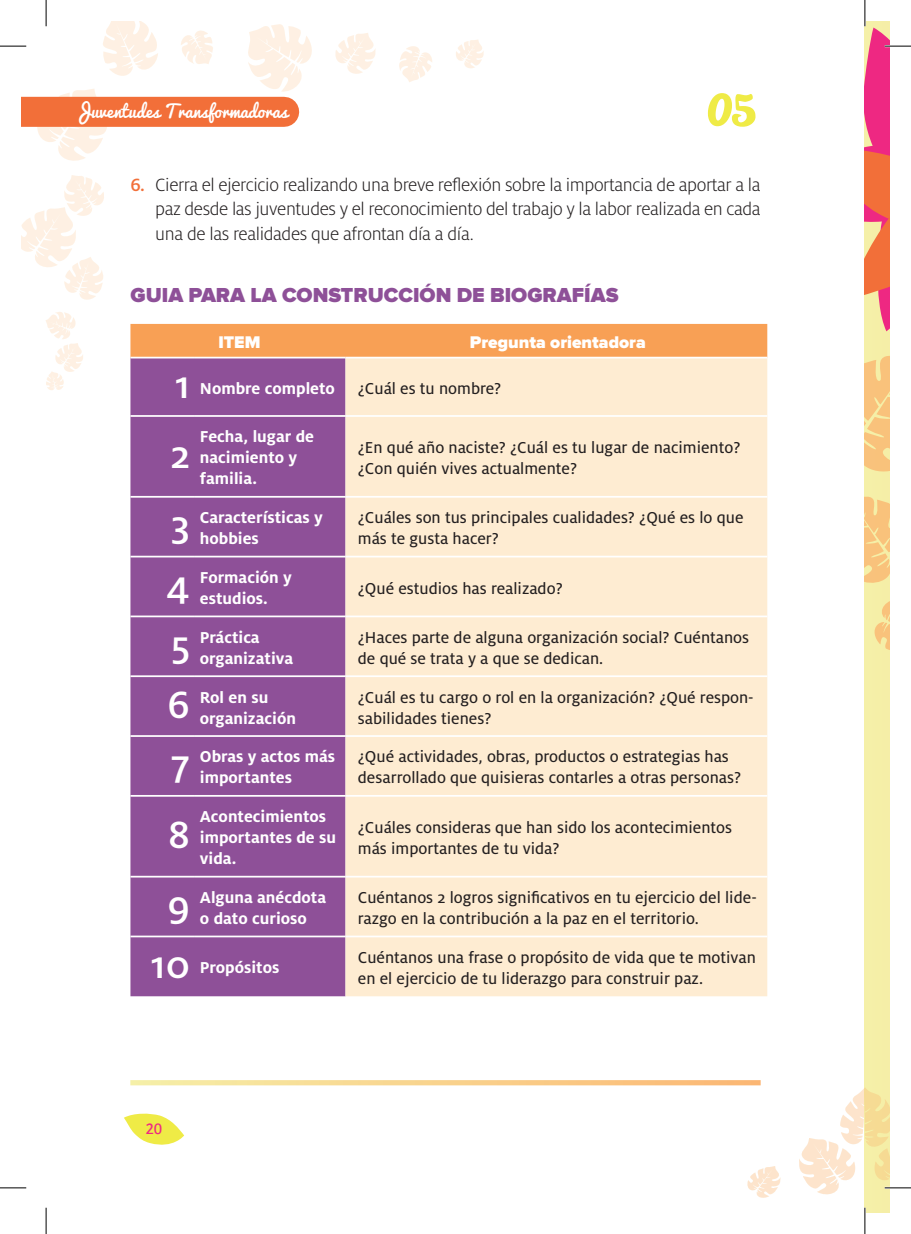
<style>
.page{position:relative;width:911px;height:1234px;background:#fff}
.page>*{position:absolute;margin:0;border:0;box-sizing:border-box;transform-origin:0 0}
.t1{font:64.05px "Pacifico";color:#efeb46}
.t2{font:500 42px "Milo OT";color:#fff}
.t3{font:900 21px "Proxima Nova";color:#8e5098}
.t4{font:300 19.6px/24.5px "Milo OT";letter-spacing:-.02em;color:#231f20;text-align:justify}
.t5{font:17.5px/21px "Milo OT Text";color:#231f20}
.t6{font:700 17.5px/21px "Milo OT";color:#fff}
.t7{font:17.5px "Pacifico";color:#fff}
.t8{font:900 17.5px "Proxima Nova";color:#fff}
.t9{font:15.75px "Bree";color:#ee2882}
.s1{font-weight:500;color:#f26f39}
</style>
<div class="page">
<div style="left:865px;top:21px;width:24px;height:1191px;background:#f5efa7"></div>
<svg style="left:865px;top:356px;width:24px;height:116px"></svg>
<svg style="left:865px;top:496px;width:24px;height:87px"></svg>
<svg style="left:874px;top:602px;width:15px;height:48px"></svg>
<div style="left:130px;top:324px;width:637px;height:32px;background:#f8a055"></div>
<div style="left:130px;top:358px;width:215px;height:638px;background:#8e5098"></div>
<div style="left:345px;top:358px;width:422px;height:638px;background:#feecd2"></div>
<hr style="left:130px;top:415px;width:65px;height:2px;background:#fff">
<hr style="left:195px;top:415px;width:150px;height:2px;background:#fff">
<hr style="left:345px;top:415px;width:422px;height:2px;background:#fff">
<hr style="left:130px;top:496px;width:65px;height:1px;background:#fff">
<hr style="left:195px;top:496px;width:150px;height:1px;background:#fff">
<hr style="left:345px;top:496px;width:422px;height:1px;background:#fff">
<hr style="left:130px;top:555px;width:65px;height:2px;background:#fff">
<hr style="left:195px;top:555px;width:150px;height:2px;background:#fff">
<hr style="left:345px;top:555px;width:422px;height:2px;background:#fff">
<hr style="left:130px;top:615px;width:65px;height:2px;background:#fff">
<hr style="left:195px;top:615px;width:150px;height:2px;background:#fff">
<hr style="left:345px;top:615px;width:422px;height:2px;background:#fff">
<hr style="left:130px;top:675px;width:65px;height:2px;background:#fff">
<hr style="left:195px;top:675px;width:150px;height:2px;background:#fff">
<hr style="left:345px;top:675px;width:422px;height:2px;background:#fff">
<hr style="left:130px;top:735px;width:65px;height:1px;background:#fff">
<hr style="left:195px;top:735px;width:150px;height:1px;background:#fff">
<hr style="left:345px;top:735px;width:422px;height:1px;background:#fff">
<hr style="left:130px;top:794px;width:65px;height:2px;background:#fff">
<hr style="left:195px;top:794px;width:150px;height:2px;background:#fff">
<hr style="left:345px;top:794px;width:422px;height:2px;background:#fff">
<hr style="left:130px;top:875px;width:65px;height:2px;background:#fff">
<hr style="left:195px;top:875px;width:150px;height:2px;background:#fff">
<hr style="left:345px;top:875px;width:422px;height:2px;background:#fff">
<hr style="left:130px;top:935px;width:65px;height:2px;background:#fff">
<hr style="left:195px;top:935px;width:150px;height:2px;background:#fff">
<hr style="left:345px;top:935px;width:422px;height:2px;background:#fff">
<svg style="left:35px;top:89px;width:75px;height:72px"></svg>
<svg style="left:248px;top:24px;width:64px;height:68px"></svg>
<svg style="left:335px;top:33px;width:41px;height:41px"></svg>
<svg style="left:21px;top:175px;width:83px;height:125px"></svg>
<svg style="left:399px;top:46px;width:33px;height:36px"></svg>
<svg style="left:181px;top:30px;width:32px;height:34px"></svg>
<svg style="left:456px;top:39px;width:28px;height:29px"></svg>
<svg style="left:46px;top:312px;width:37px;height:78px"></svg>
<svg style="left:103px;top:21px;width:55px;height:55px"></svg>
<svg style="left:747px;top:1166px;width:34px;height:32px"></svg>
<svg style="left:124px;top:1113px;width:60px;height:32px"></svg>
<div style="left:21px;top:97px;width:263px;height:30px;background:#f26f39"></div>
<svg style="left:130px;top:1080px;width:630px;height:5px;background:#f8d38f"></svg>
<hr style="left:864px;top:1207px;width:2px;height:26px;background:#fff">
<svg style="left:0;top:46px;width:26px;height:1px"></svg>
<svg style="left:0;top:1187px;width:26px;height:1px"></svg>
<svg style="left:799px;top:1087px;width:112px;height:110px"></svg>
<svg style="left:46px;top:0;width:1px;height:26px"></svg>
<svg style="left:46px;top:1207px;width:1px;height:26px"></svg>
<svg style="left:864px;top:0;width:47px;height:331px"></svg>
<svg style="left:864px;top:1207px;width:1px;height:26px"></svg>
<p class="t7" style="left:74px;top:102px;width:215px">Juventudes Transformadoras</p>
<h1 class="t1" style="left:706px;top:67px;width:51px">05</h1>
<p class="t4" style="left:155px;top:173px;width:607px;text-indent:-25px"><span class="s1">6.</span> Cierra el ejercicio realizando una breve reflexión sobre la importancia de aportar a la paz desde las juventudes y el reconocimiento del trabajo y la labor realizada en cada una de las realidades que afrontan día a día.</p>
<p class="t3" style="left:130px;top:283px;width:489px">GUIA PARA LA CONSTRUCCIÓN DE BIOGRAFÍAS</p>
<p class="t8" style="left:218px;top:331px;width:44px">ITEM</p>
<p class="t8" style="left:470px;top:331px;width:178px">Pregunta orientadora</p>
<h2 class="t2" style="left:175px;top:362px;width:16px">1</h2>
<p class="t6" style="left:200px;top:377px;width:136px">Nombre completo</p>
<p class="t5" style="left:358px;top:378px;width:145px">¿Cuál es tu nombre?</p>
<h2 class="t2" style="left:170px;top:431px;width:21px">2</h2>
<p class="t6" style="left:200px;top:426px;width:116px">Fecha, lugar de nacimiento y familia.</p>
<p class="t5" style="left:358px;top:437px;width:384px">¿En qué año naciste? ¿Cuál es tu lugar de nacimiento? ¿Con quién vives actualmente?</p>
<h2 class="t2" style="left:171px;top:501px;width:21px">3</h2>
<p class="t6" style="left:200px;top:507px;width:124px">Características y hobbies</p>
<p class="t5" style="left:358px;top:507px;width:387px">¿Cuáles son tus principales cualidades? ¿Qué es lo que más te gusta hacer?</p>
<h2 class="t2" style="left:166px;top:561px;width:25px">4</h2>
<p class="t6" style="left:200px;top:567px;width:93px">Formación y estudios.</p>
<p class="t5" style="left:358px;top:577px;width:206px">¿Qué estudios has realizado?</p>
<h2 class="t2" style="left:170px;top:621px;width:21px">5</h2>
<p class="t6" style="left:200px;top:626px;width:95px">Práctica organizativa</p>
<p class="t5" style="left:358px;top:627px;width:393px">¿Haces parte de alguna organización social? Cuéntanos de qué se trata y a que se dedican.</p>
<h2 class="t2" style="left:168px;top:681px;width:24px">6</h2>
<p class="t6" style="left:200px;top:686px;width:98px">Rol en su organización</p>
<p class="t5" style="left:358px;top:686px;width:397px">¿Cuál es tu cargo o rol en la organización? ¿Qué respon&shy;sabilidades tienes?</p>
<h2 class="t2" style="left:171px;top:741px;width:21px">7</h2>
<p class="t6" style="left:200px;top:746px;width:137px">Obras y actos más importantes</p>
<p class="t5" style="left:358px;top:746px;width:385px">¿Qué actividades, obras, productos o estrategias has desarrollado que quisieras contarles a otras personas?</p>
<h2 class="t2" style="left:168px;top:811px;width:23px">8</h2>
<p class="t6" style="left:200px;top:806px;width:138px">Acontecimientos importantes de su vida.</p>
<p class="t5" style="left:358px;top:816px;width:376px">¿Cuáles consideras que han sido los acontecimientos más importantes de tu vida?</p>
<h2 class="t2" style="left:168px;top:881px;width:24px">9</h2>
<p class="t6" style="left:200px;top:886px;width:128px">Alguna anécdota o dato curioso</p>
<p class="t5" style="left:358px;top:887px;width:400px">Cuéntanos 2 logros significativos en tu ejercicio del lide&shy;razgo en la contribución a la paz en el territorio.</p>
<h2 class="t2" style="left:151px;top:941px;width:41px">10</h2>
<p class="t6" style="left:200px;top:957px;width:81px">Propósitos</p>
<p class="t5" style="left:358px;top:946px;width:400px">Cuéntanos una frase o propósito de vida que te motivan en el ejercicio de tu liderazgo para construir paz.</p>
<p class="t9" style="left:146px;top:1116px;width:18px">20</p>
</div>
